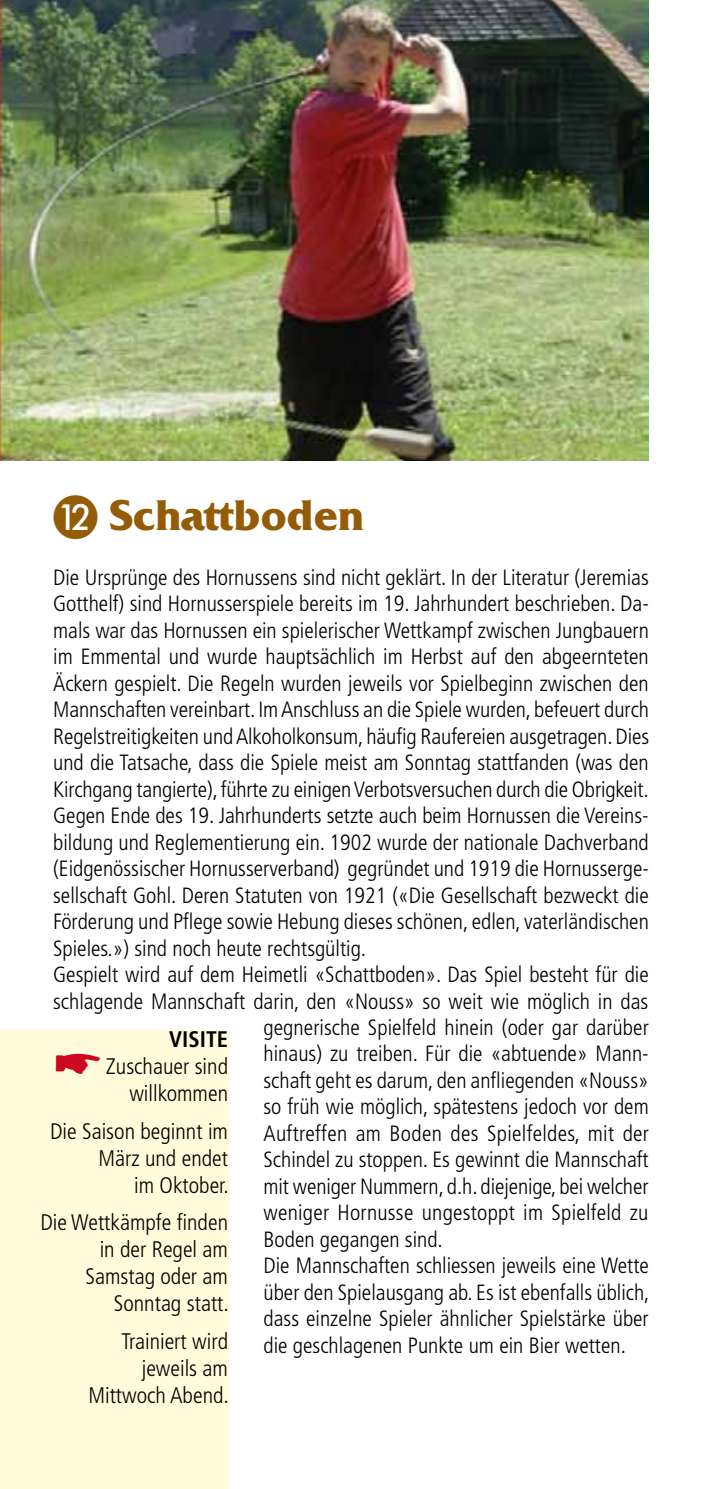
<style>
.page{position:relative;width:702px;height:1489px;background:#fff}
.page>*{position:absolute;margin:0;border:0;box-sizing:border-box;transform-origin:0 0}
.t1{font:700 45px "Friz Quadrata Std";color:#945c06}
.t2{font:300 condensed 22.5px/27px "Frutiger LT Std";color:#000;text-align:right}
.t3{font:300 condensed 22px "Frutiger LT Std";color:#000}
.s1{font-family:"European Pi One";font-weight:400}
.s2{font-weight:700}
.s3{font-family:"European Pi Three";font-weight:400;font-stretch:normal;font-size:45px;color:#cd071e}
</style>
<div class="page">
<div style="left:0;top:1030px;width:228px;height:458px;background:#fffbdb"></div>
<img style="left:0;top:0;width:648px;height:461px">
<h1 class="t1" style="left:53px;top:491px;width:312px"><span class="s1">L</span> Schattboden</h1>
<p class="t3" style="left:53px;top:564px;width:597px">Die Ursprünge des Hornussens sind nicht geklärt. In der Literatur (Jeremias</p>
<p class="t3" style="left:53px;top:591px;width:597px">Gotthelf) sind Hornusserspiele bereits im 19. Jahrhundert beschrieben. Da-</p>
<p class="t3" style="left:53px;top:617px;width:597px">mals war das Hornussen ein spielerischer Wettkampf zwischen Jungbauern</p>
<p class="t3" style="left:53px;top:644px;width:597px">im Emmental und wurde hauptsächlich im Herbst auf den abgeernteten</p>
<p class="t3" style="left:53px;top:670px;width:597px">Äckern gespielt. Die Regeln wurden jeweils vor Spielbeginn zwischen den</p>
<p class="t3" style="left:53px;top:697px;width:597px">Mannschaften vereinbart. Im Anschluss an die Spiele wurden, befeuert durch</p>
<p class="t3" style="left:53px;top:723px;width:597px">Regelstreitigkeiten und Alkoholkonsum, häufig Raufereien ausgetragen. Dies</p>
<p class="t3" style="left:53px;top:750px;width:597px">und die Tatsache, dass die Spiele meist am Sonntag stattfanden (was den</p>
<p class="t3" style="left:53px;top:776px;width:597px">Kirchgang tangierte), führte zu einigen Verbotsversuchen durch die Obrigkeit.</p>
<p class="t3" style="left:53px;top:803px;width:597px">Gegen Ende des 19. Jahrhunderts setzte auch beim Hornussen die Vereins-</p>
<p class="t3" style="left:53px;top:829px;width:597px">bildung und Reglementierung ein. 1902 wurde der nationale Dachverband</p>
<p class="t3" style="left:53px;top:856px;width:597px">(Eidgenössischer Hornusserverband) gegründet und 1919 die Hornusserge-</p>
<p class="t3" style="left:53px;top:882px;width:597px">sellschaft Gohl. Deren Statuten von 1921 («Die Gesellschaft bezweckt die</p>
<p class="t3" style="left:53px;top:908px;width:597px">Förderung und Pflege sowie Hebung dieses schönen, edlen, vaterländischen</p>
<p class="t3" style="left:53px;top:935px;width:314px">Spieles.») sind noch heute rechtsgültig.</p>
<p class="t3" style="left:53px;top:961px;width:597px">Gespielt wird auf dem Heimetli «Schattboden». Das Spiel besteht für die</p>
<p class="t3" style="left:53px;top:988px;width:596px">schlagende Mannschaft darin, den «Nouss» so weit wie möglich in das</p>
<p class="t3" style="left:263px;top:1014px;width:387px">gegnerische Spielfeld hinein (oder gar darüber</p>
<p class="t3" style="left:263px;top:1041px;width:387px">hinaus) zu treiben. Für die «abtuende» Mann-</p>
<p class="t3" style="left:263px;top:1067px;width:387px">schaft geht es darum, den anfliegenden «Nouss»</p>
<p class="t3" style="left:263px;top:1094px;width:387px">so früh wie möglich, spätestens jedoch vor dem</p>
<p class="t3" style="left:263px;top:1120px;width:387px">Auftreffen am Boden des Spielfeldes, mit der</p>
<p class="t3" style="left:263px;top:1147px;width:386px">Schindel zu stoppen. Es gewinnt die Mannschaft</p>
<p class="t3" style="left:263px;top:1173px;width:386px">mit weniger Nummern, d.h. diejenige, bei welcher</p>
<p class="t3" style="left:263px;top:1200px;width:386px">weniger Hornusse ungestoppt im Spielfeld zu</p>
<p class="t3" style="left:263px;top:1226px;width:181px">Boden gegangen sind.</p>
<p class="t3" style="left:263px;top:1253px;width:387px">Die Mannschaften schliessen jeweils eine Wette</p>
<p class="t3" style="left:263px;top:1279px;width:387px">über den Spielausgang ab. Es ist ebenfalls üblich,</p>
<p class="t3" style="left:263px;top:1306px;width:387px">dass einzelne Spieler ähnlicher Spielstärke über</p>
<p class="t3" style="left:263px;top:1332px;width:364px">die geschlagenen Punkte um ein Bier wetten.</p>
<p class="t2" style="left:55px;top:1026px;width:174px"><span class="s2">VISITE<br></span><span class="s3">W</span> Zuschauer sind willkommen</p>
<p class="t2" style="left:50px;top:1117px;width:180px">Die Saison beginnt im<br>März und endet<br>im Oktober.</p>
<p class="t2" style="left:40px;top:1209px;width:190px">Die Wettkämpfe finden in der Regel am<br>Samstag oder am<br>Sonntag statt.</p>
<p class="t2" style="left:88px;top:1327px;width:142px">Trainiert wird jeweils am<br>Mittwoch Abend.</p>
</div>
